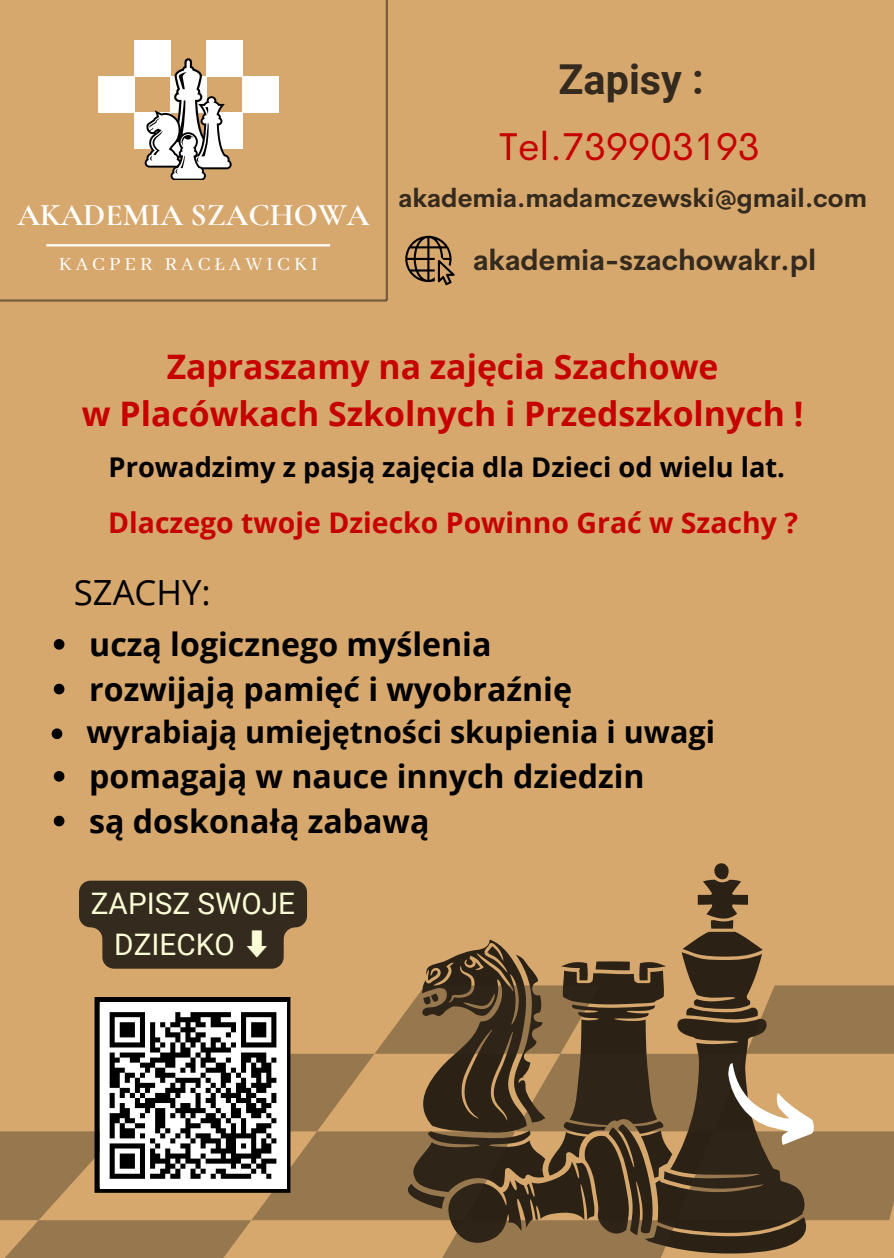
<style>
.page{position:relative;width:894px;height:1258px;background:#fff}
.page>*{position:absolute;margin:0;border:0;box-sizing:border-box;transform-origin:0 0}
.t1{font:700 41.4px "Roboto";color:#342a1d}
.t2{font:39px "Cerebri Sans";color:#c60000}
.t3{font:34.8px "Open Sans";color:#000}
.t4{font:700 33.6px/46.8px "Open Sans";color:#c60000;text-align:center}
.t5{font:700 32.1px "Open Sans";color:#000}
.t6{font:700 31.5px "Cormorant Garamond";color:#fff}
.t7{font:700 30.6px "Open Sans";color:#000}
.t8{font:29.7px/41.4px "Roboto";color:#fafdd6}
.t9{font:700 28.5px "Open Sans";color:#c60000}
.t10{font:700 28.5px "Cerebri Sans";color:#342a1d}
.t11{font:700 27.3px "Open Sans";color:#000}
.t12{font:700 25.5px "Cerebri Sans";color:#342a1d}
.t13{font:20.7px "Abhaya Libre";letter-spacing:.195em;color:#fff}
.s1{font-family:"Noto Sans CJ Ksc"}
</style>
<div class="page">
<div style="left:0;top:0;width:893px;height:1258px;background:#d7a86e"></div>
<svg style="left:0;top:985px;width:893px;height:273px"></svg>
<hr style="left:0;top:299px;width:387px;height:3px;background:#2b2215">
<hr style="left:385px;top:0;width:3px;height:300px;background:#2b2215">
<svg style="left:396px;top:863px;width:422px;height:391px"></svg>
<svg style="left:94px;top:997px;width:196px;height:196px;background:#8a8a89"></svg>
<svg style="left:405px;top:236px;width:49px;height:49px"></svg>
<svg style="left:54px;top:639px;width:10px;height:11px"></svg>
<svg style="left:54px;top:684px;width:10px;height:10px"></svg>
<svg style="left:52px;top:728px;width:10px;height:11px"></svg>
<svg style="left:54px;top:771px;width:10px;height:11px"></svg>
<svg style="left:54px;top:816px;width:10px;height:10px"></svg>
<svg style="left:79px;top:880px;width:228px;height:88px;background:#453725"></svg>
<div style="left:206px;top:40px;width:36px;height:36px;background:#fff"></div>
<div style="left:134px;top:40px;width:36px;height:36px;background:#fff"></div>
<div style="left:242px;top:76px;width:36px;height:36px;background:#fff"></div>
<div style="left:206px;top:112px;width:36px;height:36px;background:#fff"></div>
<div style="left:134px;top:112px;width:36px;height:36px;background:#fff"></div>
<div style="left:98px;top:76px;width:36px;height:36px;background:#fff"></div>
<svg style="left:145px;top:58px;width:86px;height:122px"></svg>
<hr style="left:46px;top:244px;width:284px;height:2px;background:#fff">
<p class="t6" style="left:17px;top:196px;width:353px">AKADEMIA SZACHOWA</p>
<p class="t13" style="left:59px;top:253px;width:260px">KACPER RACŁAWICKI</p>
<p class="t1" style="left:558px;top:55px;width:147px">Zapisy :</p>
<p class="t2" style="left:498px;top:121px;width:262px">Tel.739903193</p>
<h5 class="t12" style="left:398px;top:181px;width:470px">akademia.madamczewski@gmail.com</h5>
<p class="t10" style="left:473px;top:241px;width:344px">akademia-szachowakr.pl</p>
<p class="t4" style="left:82px;top:342px;width:722px">Zapraszamy na zajęcia Szachowe<br>w Placówkach Szkolnych i Przedszkolnych !</p>
<p class="t11" style="left:109px;top:448px;width:677px">Prowadzimy z pasją zajęcia dla Dzieci od wielu lat.</p>
<h4 class="t9" style="left:108px;top:502px;width:691px">Dlaczego twoje Dziecko Powinno Grać w Szachy ?</h4>
<p class="t3" style="left:74px;top:568px;width:138px">SZACHY:</p>
<p class="t5" style="left:89px;top:622px;width:403px">uczą logicznego myślenia</p>
<h1 class="t5" style="left:89px;top:666px;width:484px">rozwijają pamięć i wyobraźnię</h1>
<h2 class="t7" style="left:86px;top:711px;width:630px">wyrabiają umiejętności skupienia i uwagi</h2>
<p class="t5" style="left:89px;top:754px;width:557px">pomagają w nauce innych dziedzin</p>
<h3 class="t5" style="left:89px;top:798px;width:341px">są doskonałą zabawą</h3>
<p class="t8" style="left:114px;top:883px;width:182px;text-indent:-23px">ZAPISZ SWOJE<br>DZIECKO <span class="s1">⬇︎</span></p>
</div>
